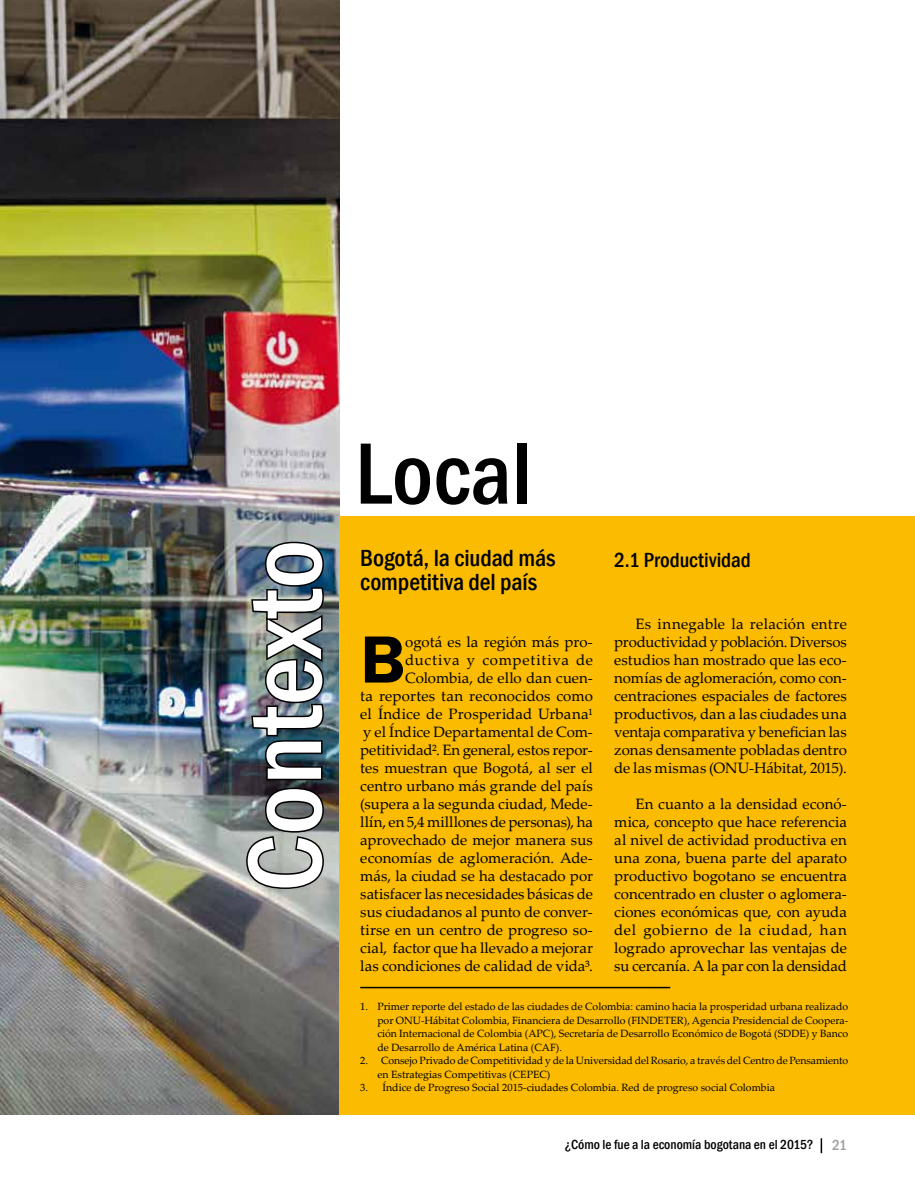
<style>
.page{position:relative;width:915px;height:1191px;background:#fff}
.page>*{position:absolute;margin:0;border:0;box-sizing:border-box;transform-origin:0 0}
.t1{font:500 condensed 108px "Franklin Gothic";color:#fff}
.t2{font:500 condensed 90px "Franklin Gothic";color:#000}
.t3{font:600 69px "Franklin Gothic";color:#000}
.t4{font:500 condensed 24px/24px "Franklin Gothic";letter-spacing:-.005em;color:#000}
.t5{font:500 condensed 21px "Franklin Gothic";color:#000}
.t6{font:15px/18px "Palatino Linotype";color:#000;text-align:justify}
.t7{font:500 condensed 13.5px "Franklin Gothic";color:#000}
.t8{font:10.5px/13.5px "Palatino Linotype";color:#000;text-align:justify}
.s1{font-size:15px;color:#9c9e9f}
</style>
<div class="page">
<svg style="left:820px;top:1138px;width:1px;height:15px"></svg>
<img style="left:0;top:0;width:339px;height:1114px">
<div style="left:339px;top:517px;width:575px;height:597px;background:#fabb00"></div>
<img style="left:244px;top:540px;width:81px;height:350px">
<hr style="left:360px;top:986px;width:310px;height:2px;background:#000">
<h1 class="t1" style="left:214px;top:892px;width:354px;rotate:-90deg">Contexto</h1>
<h2 class="t2" style="left:355px;top:414px;width:178px">Local</h2>
<h3 class="t4" style="left:360px;top:545px;width:197px">Bogotá, la ciudad más competitiva del país</h3>
<h3 class="t5" style="left:614px;top:546px;width:138px">2.1 Productividad</h3>
<p class="t6" style="left:614px;top:614px;width:234px;text-indent:21px">Es innegable la relación entre productividad y población. Diversos estudios han mostrado que las eco&shy;nomías de aglomeración, como con&shy;centraciones espaciales de factores productivos, dan a las ciudades una ventaja comparativa y benefician las zonas densamente pobladas dentro de las mismas (ONU-Hábitat, 2015).</p>
<p class="t6" style="left:614px;top:794px;width:234px;text-indent:21px">En cuanto a la densidad econó&shy;mica, concepto que hace referencia al nivel de actividad productiva en una zona, buena parte del aparato productivo bogotano se encuentra concentrado en cluster o aglomera&shy;ciones económicas que, con ayuda del gobierno de la ciudad, han logrado aprovechar las ventajas de su cercanía. A la par con la densidad</p>
<p class="t8" style="left:377px;top:999px;width:472px;text-indent:-17px">1. Primer reporte del estado de las ciudades de Colombia: camino hacia la prosperidad urbana realizado por ONU-Hábitat Colombia, Financiera de Desarrollo (FINDETER), Agencia Presidencial de Coopera&shy;ción Internacional de Colombia (APC), Secretaría de Desarrollo Económico de Bogotá (SDDE) y Banco de Desarrollo de América Latina (CAF).</p>
<p class="t8" style="left:377px;top:1053px;width:472px;text-indent:-17px">2. Consejo Privado de Competitividad y de la Universidad del Rosario, a través del Centro de Pensamiento en Estrategias Competitivas (CEPEC)</p>
<p class="t8" style="left:360px;top:1080px;width:416px">3. Índice de Progreso Social 2015-ciudades Colombia. Red de progreso social Colombia</p>
<p class="t6" style="left:360px;top:632px;width:234px;text-align:right">ogotá es la región más pro&shy;ductiva y competitiva de Colombia, de ello dan cuen-<br>ta reportes tan reconocidos como el Índice de Prosperidad Urbana¹ y el Índice Departamental de Com&shy;petitividad². En general, estos repor&shy;tes muestran que Bogotá, al ser el centro urbano más grande del país (supera a la segunda ciudad, Mede&shy;llín, en 5,4 milllones de personas), ha aprovechado de mejor manera sus economías de aglomeración. Ade&shy;más, la ciudad se ha destacado por satisfacer las necesidades básicas de sus ciudadanos al punto de conver&shy;tirse en un centro de progreso so&shy;cial, factor que ha llevado a mejorar las condiciones de calidad de vida³.</p>
<h3 class="t3" style="left:360px;top:617px;width:46px">B</h3>
<p class="t7" style="left:564px;top:1135px;width:284px">¿Cómo le fue a la economía bogotana en el 2015? <span class="s1">21</span></p>
</div>
